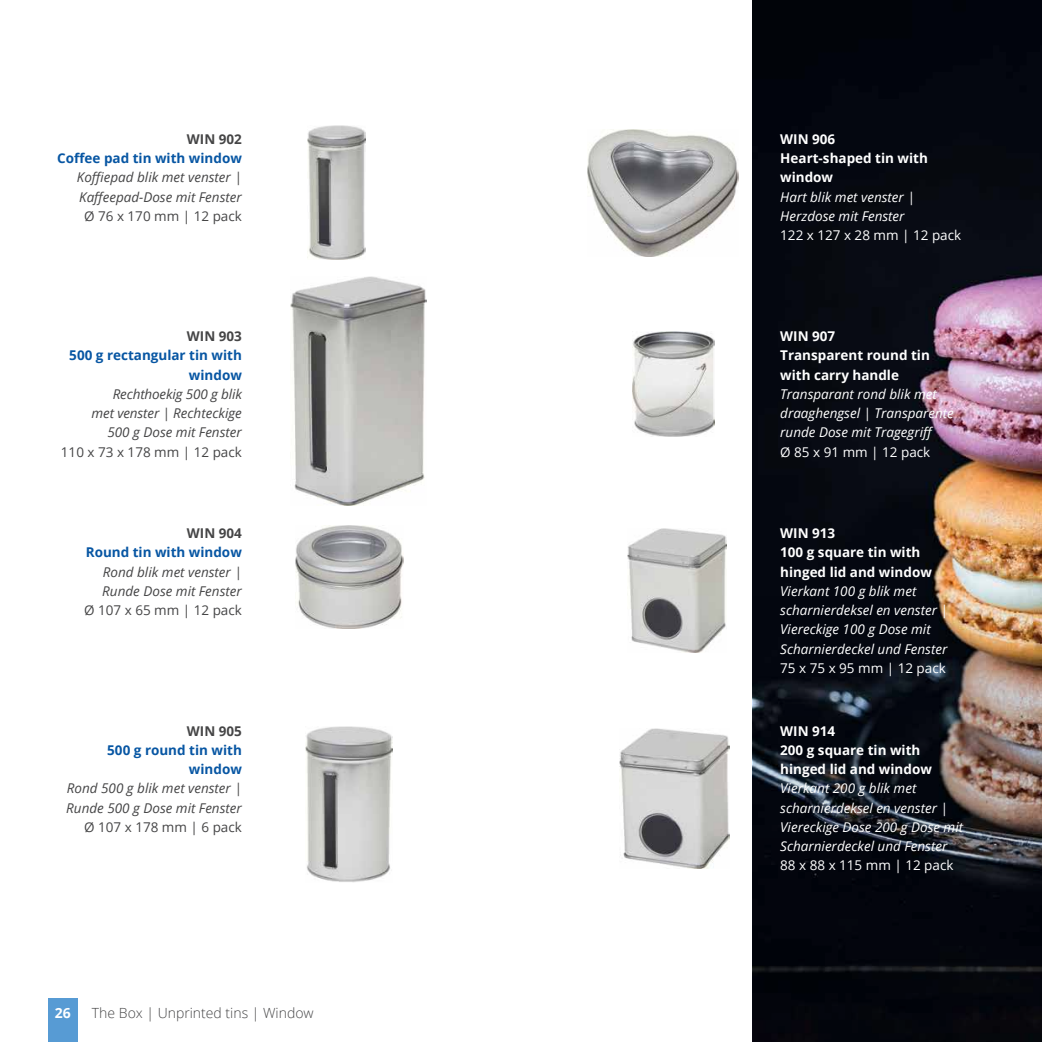
<style>
.page{position:relative;width:1042px;height:1042px;background:#fff}
.page>*{position:absolute;margin:0;border:0;box-sizing:border-box;transform-origin:0 0}
.t1{font:300 14px "Open Sans";color:#454546}
.t2{font:700 14px "Open Sans";color:#fff}
.t3{font:italic 13.47px/19.2px "Open Sans";color:#fff}
.t4{font:italic 13.47px/19.2px "Open Sans";color:#454546}
.t5{font:700 13.47px/19.2px "Open Sans";color:#fff}
.t6{font:700 13.47px/19.2px "Open Sans";color:#0756a3;text-align:right}
.t7{font:13.47px "Open Sans";color:#fff}
.t8{font:13.47px "Open Sans";color:#454546}
.t9{font:700 13.47px "Open Sans";color:#454546}
</style>
<div class="page">
<div style="left:48px;top:999px;width:30px;height:43px;background:#579bd4"></div>
<img style="left:753px;top:0;width:289px;height:512px">
<img style="left:753px;top:512px;width:289px;height:530px">
<img style="left:308px;top:125px;width:57px;height:135px">
<img style="left:588px;top:129px;width:151px;height:127px">
<img style="left:632px;top:331px;width:82px;height:105px">
<img style="left:290px;top:277px;width:137px;height:228px">
<img style="left:295px;top:525px;width:109px;height:104px">
<img style="left:305px;top:726px;width:87px;height:156px">
<img style="left:628px;top:528px;width:98px;height:124px">
<img style="left:619px;top:728px;width:110px;height:140px">
<p class="t9" style="left:187px;top:129px;width:57px">WIN 902</p>
<p class="t6" style="left:57px;top:148px;width:186px">Coffee pad tin with window</p>
<p class="t4" style="left:77px;top:167px;width:166px">Koffiepad blik met venster |<br>Kaffeepad-Dose mit Fenster</p>
<p class="t8" style="left:84px;top:207px;width:159px">Ø 76 x 170 mm | 12 pack</p>
<p class="t9" style="left:187px;top:327px;width:57px">WIN 903</p>
<p class="t6" style="left:69px;top:345px;width:174px">500 g rectangular tin with window</p>
<p class="t4" style="left:92px;top:384px;width:152px;text-align:right">Rechthoekig 500 g blik met venster | Rechteckige<br>500 g Dose mit Fenster</p>
<p class="t8" style="left:61px;top:442px;width:182px">110 x 73 x 178 mm | 12 pack</p>
<p class="t9" style="left:187px;top:524px;width:57px">WIN 904</p>
<p class="t6" style="left:86px;top:542px;width:158px">Round tin with window</p>
<p class="t4" style="left:102px;top:562px;width:141px">Rond blik met venster |<br>Runde Dose mit Fenster</p>
<p class="t8" style="left:84px;top:601px;width:159px">Ø 107 x 65 mm | 12 pack</p>
<p class="t9" style="left:187px;top:721px;width:57px">WIN 905</p>
<p class="t6" style="left:107px;top:740px;width:136px">500 g round tin with window</p>
<p class="t4" style="left:66px;top:778px;width:177px">Rond 500 g blik met venster |<br>Runde 500 g Dose mit Fenster</p>
<p class="t8" style="left:84px;top:818px;width:159px">Ø 107 x 178 mm | 6 pack</p>
<p class="t2" style="left:55px;top:1003px;width:17px">26</p>
<p class="t1" style="left:92px;top:1003px;width:223px">The Box | Unprinted tins | Window</p>
<p class="t5" style="left:780px;top:129px;width:149px">WIN 906<br>Heart-shaped tin with window</p>
<p class="t3" style="left:780px;top:187px;width:136px">Hart blik met venster |<br>Herzdose mit Fenster</p>
<p class="t7" style="left:780px;top:226px;width:182px">122 x 127 x 28 mm | 12 pack</p>
<p class="t5" style="left:780px;top:326px;width:151px">WIN 907<br>Transparent round tin with carry handle</p>
<p class="t3" style="left:780px;top:384px;width:175px">Transparant rond blik met draaghengsel | Transparente runde Dose mit Tragegriff</p>
<p class="t7" style="left:780px;top:442px;width:152px">Ø 85 x 91 mm | 12 pack</p>
<p class="t5" style="left:780px;top:523px;width:153px">WIN 913<br>100 g square tin with hinged lid and window</p>
<p class="t3" style="left:780px;top:581px;width:169px">Vierkant 100 g blik met scharnierdeksel en venster |<br>Viereckige 100 g Dose mit<br>Scharnierdeckel und Fenster</p>
<p class="t7" style="left:780px;top:659px;width:167px">75 x 75 x 95 mm | 12 pack</p>
<p class="t5" style="left:780px;top:721px;width:153px">WIN 914<br>200 g square tin with hinged lid and window</p>
<p class="t3" style="left:780px;top:778px;width:184px">Vierkant 200 g blik met scharnierdeksel en venster |<br>Viereckige Dose 200 g Dose mit<br>Scharnierdeckel und Fenster</p>
<p class="t7" style="left:780px;top:856px;width:175px">88 x 88 x 115 mm | 12 pack</p>
</div>
